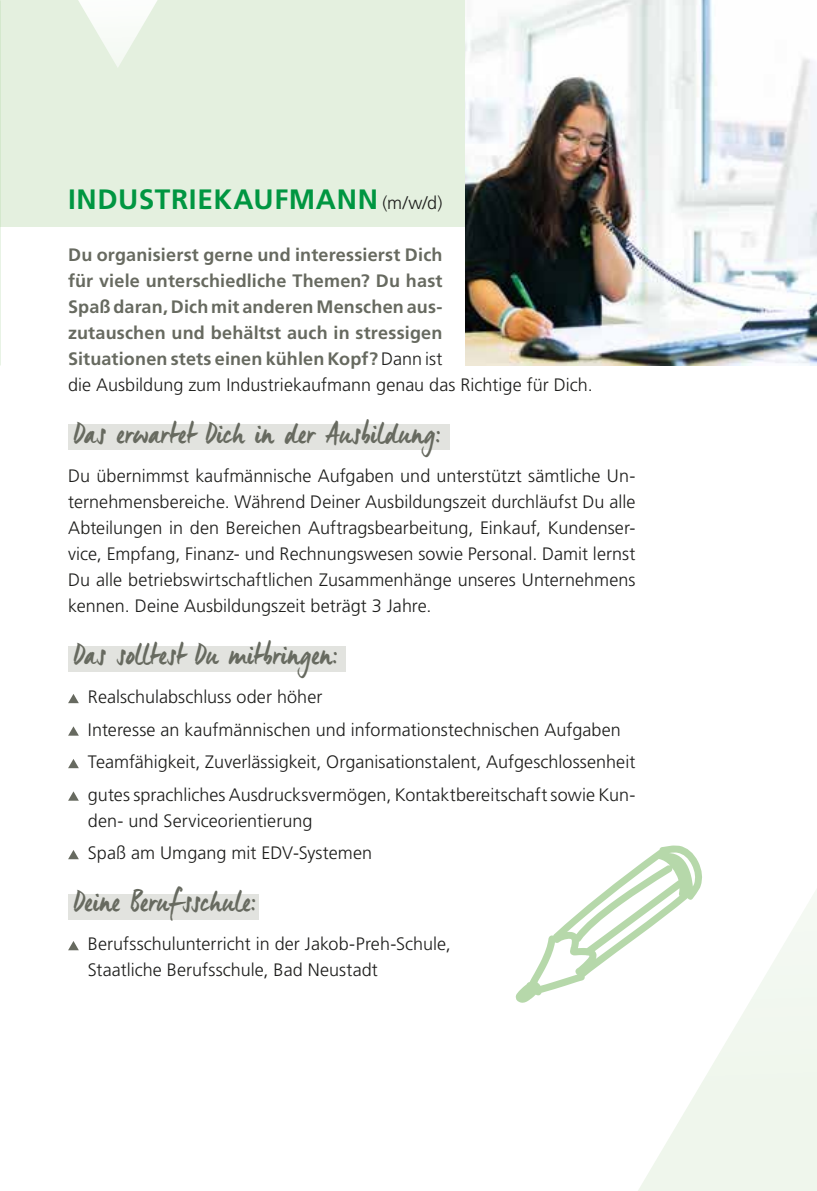
<style>
.page{position:relative;width:817px;height:1191px;background:#fff}
.page>*{position:absolute;margin:0;border:0;box-sizing:border-box;transform-origin:0 0}
.t1{font:30px "Manus";letter-spacing:.01em;color:#676a60}
.t2{font:700 28px "Frutiger LT Std";letter-spacing:.02em;color:#009641}
.t3{font:300 18px/26px "Frutiger LT Std";letter-spacing:.005em;color:#1d1d1b}
.t4{font:700 18px/26px "Frutiger LT Std";letter-spacing:.01em;color:#676a60}
.s1{font-weight:300;font-size:18px;color:#1d1d1b}
.s2{font-weight:300;color:#1d1d1b}
</style>
<div class="page">
<div style="left:68px;top:424px;width:382px;height:26px;background:#e2e3df"></div>
<div style="left:68px;top:894px;width:191px;height:25px;background:#e2e3df"></div>
<div style="left:68px;top:646px;width:277px;height:26px;background:#e2e3df"></div>
<div style="left:0;top:0;width:816px;height:227px;background:#e4f0df"></div>
<svg style="left:68px;top:694px;width:11px;height:9px"></svg>
<svg style="left:68px;top:726px;width:11px;height:9px"></svg>
<svg style="left:68px;top:759px;width:11px;height:9px"></svg>
<svg style="left:68px;top:791px;width:11px;height:9px"></svg>
<svg style="left:68px;top:850px;width:11px;height:9px"></svg>
<svg style="left:68px;top:941px;width:11px;height:9px"></svg>
<img style="left:0;top:0;width:1px;height:366px">
<img style="left:465px;top:0;width:351px;height:366px">
<svg style="left:78px;top:0;width:79px;height:67px"></svg>
<svg style="left:638px;top:891px;width:178px;height:300px"></svg>
<svg style="left:515px;top:845px;width:188px;height:158px"></svg>
<h2 class="t2" style="left:68px;top:183px;width:376px">INDUSTRIEKAUFMANN <span class="s1">(m/w/d)</span></h2>
<p class="t4" style="left:68px;top:242px;width:526px">Du organisierst gerne und interessierst Dich<br>für viele unterschiedliche Themen? Du hast<br>Spaß daran, Dich mit anderen Menschen aus -<br>zutauschen und behältst auch in stressi gen<br>Situationen stets einen kühlen Kopf? <span class="s2">Dann ist<br>die Ausbildung zum Industriekaufmann genau das Richtige für Dich.</span></p>
<h1 class="t1" style="left:74px;top:415px;width:368px">Das erwartet Dich in der Ausbildung:</h1>
<p class="t3" style="left:68px;top:463px;width:568px;text-align:justify">Du übernimmst kaufmännische Aufgaben und unterstützt sämtliche Un&shy;ternehmensbereiche. Während Deiner Ausbildungszeit durchläufst Du alle Abteilungen in den Bereichen Auftragsbearbeitung, Einkauf, Kundenser&shy;vice, Empfang, Finanz- und Rechnungswesen sowie Personal. Damit lernst Du alle betriebswirtschaftlichen Zusammenhänge unseres Unternehmens kennen. Deine Ausbildungszeit beträgt 3 Jahre.</p>
<h1 class="t1" style="left:74px;top:636px;width:265px">Das solltest Du mitbringen:</h1>
<p class="t3" style="left:88px;top:681px;width:549px;line-height:32.6px">Realschulabschluss oder höher<br>Interesse an kaufmännischen und informationstechnischen Aufgaben Teamfähigkeit, Zuverlässigkeit, Organisationstalent, Aufgeschlossenheit gutes sprachliches Ausdrucksvermögen, Kontaktbereitschaft sowie Kun-</p>
<p class="t3" style="left:88px;top:804px;width:285px;line-height:32.6px">den- und Serviceorientierung<br>Spaß am Umgang mit EDV-Systemen</p>
<h1 class="t1" style="left:74px;top:883px;width:183px">Deine Berufsschule:</h1>
<p class="t3" style="left:88px;top:931px;width:364px">Berufsschulunterricht in der Jakob-Preh-Schule,<br>Staatliche Berufsschule, Bad Neustadt</p>
</div>
